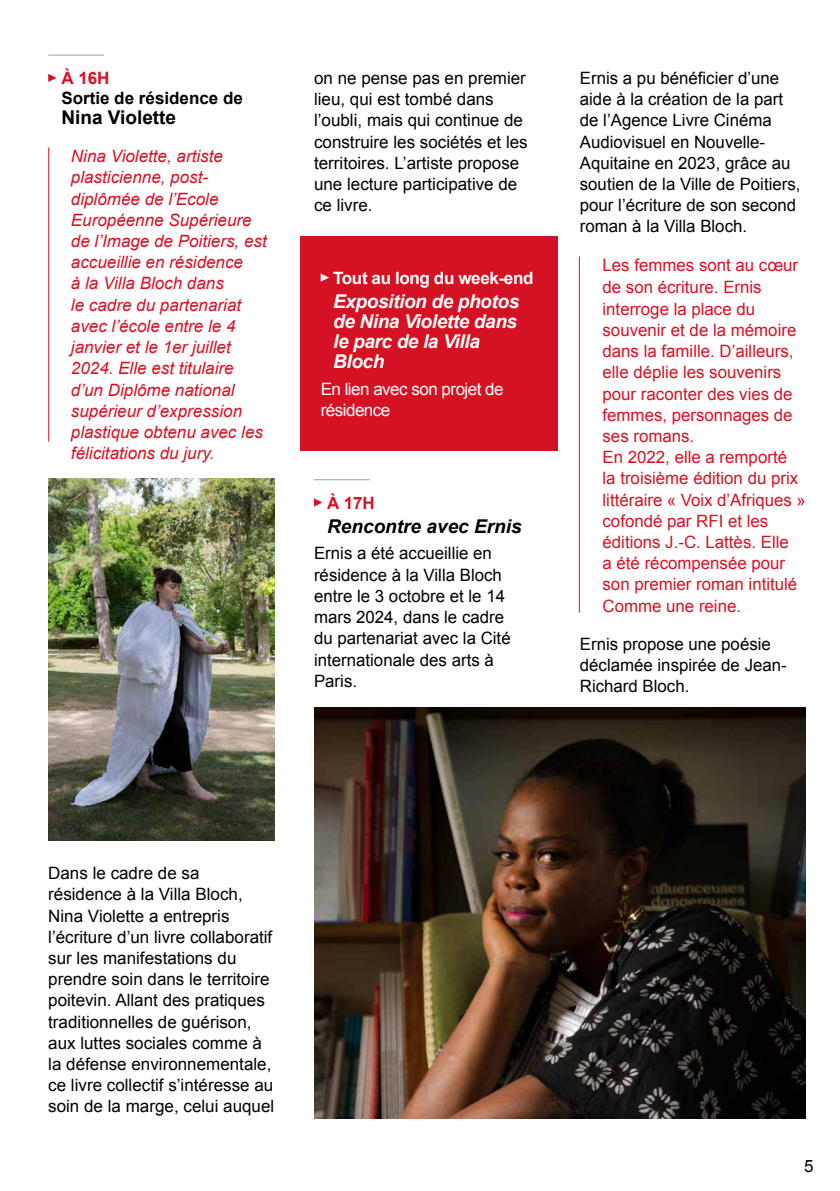
<style>
.page{position:relative;width:840px;height:1191px;background:#fff}
.page>*{position:absolute;margin:0;border:0;box-sizing:border-box;transform-origin:0 0}
.t1{font:italic 700 19px/20px "Arial";letter-spacing:-.02em;color:#fff}
.t2{font:italic 700 19px "Arial";color:#000}
.t3{font:700 19px "Arial";color:#000}
.t4{font:17px/21.2px "Arial";color:#000}
.t5{font:17px/21.2px "Arial";color:#d51224}
.t6{font:italic 17px/21.2px "Arial";color:#d51224}
.t7{font:17px/21.2px "Arial";letter-spacing:-.03em;color:#fff}
.t8{font:700 17px "Arial";letter-spacing:-.02em;color:#fff}
.t9{font:700 17px "Arial";color:#000}
.t10{font:700 17px "Arial";letter-spacing:-.005em;color:#d51224}
</style>
<div class="page">
<div style="left:300px;top:236px;width:257px;height:214px;background:#d51224"></div>
<hr style="left:48px;top:55px;width:56px;height:1px;background:#9d9d9c">
<svg style="left:48px;top:74px;width:9px;height:8px"></svg>
<hr style="left:314px;top:479px;width:55px;height:1px;background:#9d9d9c">
<svg style="left:314px;top:498px;width:8px;height:8px"></svg>
<hr style="left:48px;top:147px;width:1px;height:295px;background:#d51224">
<hr style="left:578px;top:256px;width:1px;height:356px;background:#d51224">
<img style="left:48px;top:478px;width:226px;height:362px">
<svg style="left:320px;top:273px;width:9px;height:9px"></svg>
<img style="left:314px;top:708px;width:491px;height:411px">
<p class="t10" style="left:61px;top:67px;width:50px">À 16H</p>
<p class="t9" style="left:61px;top:87px;width:183px">Sortie de résidence de</p>
<p class="t3" style="left:61px;top:105px;width:116px">Nina Violette</p>
<p class="t6" style="left:71px;top:146px;width:197px">Nina Violette, artiste plasticienne, post&shy;diplômée de l’Ecole<br>Européenne Supérieure de l’Image de Poitiers, est accueillie en résidence<br>à la Villa Bloch dans<br>le cadre du partenariat avec l’école entre le 4 janvier et le 1er juillet<br>2024. Elle est titulaire d’un Diplôme national supérieur d’expression plastique obtenu avec les félicitations du jury.</p>
<p class="t4" style="left:314px;top:68px;width:215px">on ne pense pas en premier lieu, qui est tombé dans l’oubli, mais qui continue de construire les sociétés et les territoires. L’artiste propose une lecture participative de ce livre.</p>
<p class="t8" style="left:333px;top:266px;width:202px">Tout au long du week-end</p>
<p class="t1" style="left:333px;top:292px;width:187px">Exposition de photos de Nina Violette dans le parc de la Villa<br>Bloch</p>
<p class="t7" style="left:320px;top:378px;width:184px">En lien avec son projet de résidence</p>
<p class="t10" style="left:327px;top:491px;width:49px">À 17H</p>
<p class="t2" style="left:327px;top:513px;width:196px">Rencontre avec Ernis</p>
<p class="t4" style="left:314px;top:543px;width:198px">Ernis a été accueillie en résidence à la Villa Bloch entre le 3 octobre et le 14 mars 2024, dans le cadre du partenariat avec la Cité internationale des arts à<br>Paris.</p>
<p class="t4" style="left:579px;top:68px;width:222px">Ernis a pu bénéficier d’une aide à la création de la part de l’Agence Livre Cinéma<br>Audiovisuel en Nouvelle-<br>Aquitaine en 2023, grâce au soutien de la Ville de Poitiers, pour l’écriture de son second roman à la Villa Bloch.</p>
<p class="t5" style="left:602px;top:255px;width:205px">Les femmes sont au cœur de son écriture. Ernis interroge la place du souvenir et de la mémoire dans la famille. D’ailleurs, elle déplie les souvenirs pour raconter des vies de femmes, personnages de ses romans.<br>En 2022, elle a remporté<br>la troisième édition du prix littéraire « Voix d’Afriques » cofondé par RFI et les éditions J.-C. Lattès. Elle<br>a été récompensée pour son premier roman intitulé<br>Comme une reine.</p>
<p class="t4" style="left:579px;top:633px;width:208px">Ernis propose une poésie déclamée inspirée de Jean-<br>Richard Bloch.</p>
<p class="t4" style="left:48px;top:862px;width:227px">Dans le cadre de sa résidence à la Villa Bloch,<br>Nina Violette a entrepris l’écriture d’un livre collaboratif sur les manifestations du prendre soin dans le territoire poitevin. Allant des pratiques traditionnelles de guérison, aux luttes sociales comme à la défense environnementale, ce livre collectif s’intéresse au soin de la marge, celui auquel</p>
<p class="t4" style="left:803px;top:1155px;width:11px">5</p>
</div>
